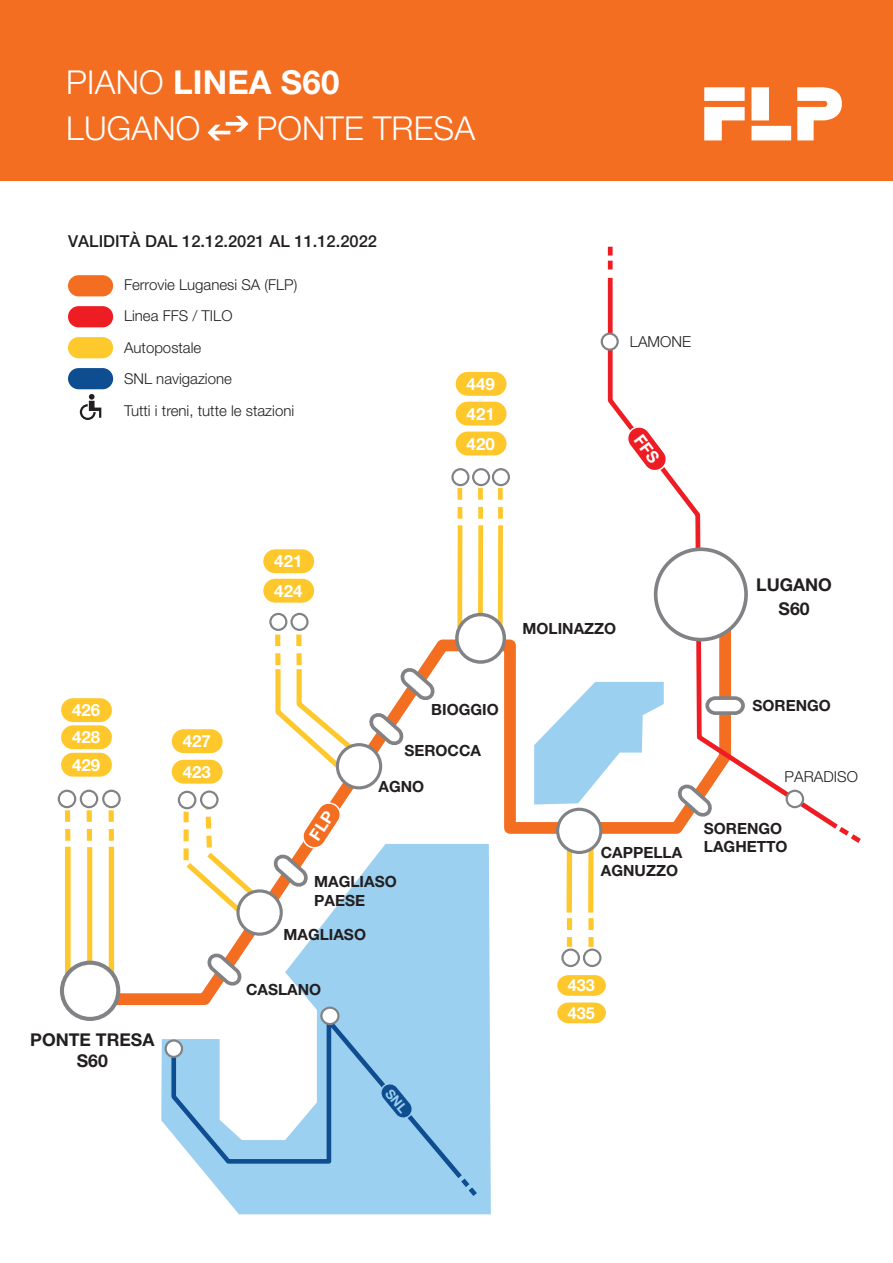
<style>
.page{position:relative;width:893px;height:1263px;background:#fff}
.page>*{position:absolute;margin:0;border:0;box-sizing:border-box;transform-origin:0 0}
.t1{font:300 33px "Helvetica Neue LT Std";letter-spacing:.005em;color:#fff}
.t2{font:700 33px "Helvetica Neue LT Std";letter-spacing:.005em;color:#fff}
.t3{font:700 17.7px/23.5px "Helvetica Neue LT Std";color:#231f20;text-align:center}
.t4{font:700 16.8px "Helvetica Neue LT Std";color:#fff}
.t5{font:700 16.65px/27.5px "Helvetica Neue LT Std";color:#fff}
.t6{font:500 16.5px "Helvetica Neue LT Std";color:#231f20}
.t7{font:700 15.45px/18.5px "Helvetica Neue LT Std";color:#231f20}
.t8{font:300 15.15px "Helvetica Neue LT Std";color:#231f20}
.t9{font:300 15px/31.5px "Helvetica Neue LT Std";color:#231f20}
.s1{font-weight:300}
</style>
<div class="page">
<svg style="left:103px;top:609px;width:577px;height:397px"></svg>
<svg style="left:161px;top:844px;width:330px;height:370px;fill:#9cd0f0"></svg>
<svg style="left:605px;top:277px;width:229px;height:556px"></svg>
<svg style="left:169px;top:1008px;width:297px;height:175px"></svg>
<div style="left:498px;top:525px;width:5px;height:102px;background:#fec82d"></div>
<svg style="left:557px;top:975px;width:49px;height:21px"></svg>
<svg style="left:557px;top:1003px;width:49px;height:20px"></svg>
<svg style="left:673px;top:780px;width:43px;height:41px"></svg>
<svg style="left:203px;top:949px;width:43px;height:41px"></svg>
<svg style="left:608px;top:247px;width:4px;height:22px"></svg>
<svg style="left:456px;top:1174px;width:25px;height:27px"></svg>
<svg style="left:653px;top:547px;width:95px;height:94px"></svg>
<svg style="left:164px;top:1039px;width:19px;height:19px"></svg>
<svg style="left:320px;top:1007px;width:19px;height:18px"></svg>
<svg style="left:703px;top:694px;width:43px;height:23px"></svg>
<div style="left:65px;top:847px;width:6px;height:134px;background:#fec82d"></div>
<div style="left:478px;top:525px;width:5px;height:102px;background:#fec82d"></div>
<div style="left:457px;top:525px;width:5px;height:102px;background:#fec82d"></div>
<svg style="left:451px;top:468px;width:59px;height:51px"></svg>
<svg style="left:600px;top:333px;width:18px;height:18px"></svg>
<div style="left:263px;top:579px;width:51px;height:24px;background:#fec82d;border-radius:12px"></div>
<div style="left:263px;top:549px;width:51px;height:24px;background:#fec82d;border-radius:12px"></div>
<div style="left:172px;top:760px;width:50px;height:24px;background:#fec82d;border-radius:12px"></div>
<div style="left:172px;top:729px;width:50px;height:24px;background:#fec82d;border-radius:12px"></div>
<div style="left:61px;top:753px;width:51px;height:24px;background:#fec82d;border-radius:12px"></div>
<div style="left:61px;top:725px;width:51px;height:24px;background:#fec82d;border-radius:12px"></div>
<div style="left:61px;top:698px;width:51px;height:24px;background:#fec82d;border-radius:12px"></div>
<div style="left:455px;top:432px;width:51px;height:23px;background:#fec82d;border-radius:12px"></div>
<div style="left:455px;top:402px;width:51px;height:24px;background:#fec82d;border-radius:12px"></div>
<div style="left:455px;top:372px;width:51px;height:24px;background:#fec82d;border-radius:12px"></div>
<div style="left:588px;top:847px;width:5px;height:66px;background:#fec82d"></div>
<svg style="left:561px;top:918px;width:40px;height:49px"></svg>
<svg style="left:785px;top:790px;width:19px;height:18px"></svg>
<div style="left:87px;top:847px;width:5px;height:123px;background:#fec82d"></div>
<div style="left:109px;top:847px;width:5px;height:134px;background:#fec82d"></div>
<svg style="left:58px;top:790px;width:63px;height:51px"></svg>
<svg style="left:60px;top:961px;width:60px;height:60px"></svg>
<svg style="left:455px;top:613px;width:51px;height:51px"></svg>
<svg style="left:534px;top:682px;width:129px;height:172px"></svg>
<svg style="left:833px;top:822px;width:28px;height:21px"></svg>
<div style="left:0;top:0;width:892px;height:180px;background:#f36e21"></div>
<svg style="left:207px;top:116px;width:41px;height:24px"></svg>
<svg style="left:704px;top:87px;width:40px;height:53px"></svg>
<svg style="left:797px;top:87px;width:44px;height:53px"></svg>
<svg style="left:751px;top:87px;width:40px;height:53px"></svg>
<div style="left:68px;top:337px;width:45px;height:21px;background:#fec92d;border-radius:11px"></div>
<div style="left:68px;top:368px;width:45px;height:21px;background:#0f4d91;border-radius:11px"></div>
<div style="left:68px;top:275px;width:45px;height:21px;background:#f36e21;border-radius:11px"></div>
<div style="left:68px;top:306px;width:45px;height:21px;background:#ee1d23;border-radius:11px"></div>
<svg style="left:80px;top:394px;width:21px;height:26px"></svg>
<svg style="left:379px;top:1080px;width:36px;height:41px"></svg>
<svg style="left:178px;top:613px;width:261px;height:323px"></svg>
<svg style="left:626px;top:423px;width:44px;height:51px"></svg>
<h1 class="t2" style="left:66px;top:62px;width:275px"><span class="s1">PIANO</span> LINEA S60</h1>
<h1 class="t1" style="left:66px;top:108px;width:136px">LUGANO</h1>
<h1 class="t1" style="left:256px;top:108px;width:220px">PONTE TRESA</h1>
<p class="t6" style="left:68px;top:231px;width:310px">VALIDITÀ DAL 12.12.2021 AL 11.12.2022</p>
<p class="t9" style="left:124px;top:269px;width:175px">Ferrovie Luganesi SA (FLP)<br>Linea FFS / TILO<br>Autopostale<br>SNL navigazione<br>Tutti i treni, tutte le stazioni</p>
<p class="t4" style="left:466px;top:373px;width:30px">449</p>
<p class="t4" style="left:466px;top:403px;width:30px">421</p>
<p class="t4" style="left:466px;top:433px;width:30px">420</p>
<p class="t8" style="left:630px;top:333px;width:63px">LAMONE</p>
<p class="t4" style="left:72px;top:700px;width:30px">426</p>
<p class="t4" style="left:72px;top:727px;width:30px">428</p>
<p class="t4" style="left:72px;top:754px;width:30px">429</p>
<p class="t4" style="left:183px;top:731px;width:30px">427</p>
<p class="t4" style="left:183px;top:761px;width:30px">423</p>
<p class="t3" style="left:30px;top:1029px;width:126px;line-height:21.1px">PONTE TRESA<br>S60</p>
<p class="t4" style="left:274px;top:551px;width:30px">421</p>
<p class="t4" style="left:274px;top:580px;width:30px">424</p>
<p class="t7" style="left:522px;top:619px;width:95px">MOLINAZZO</p>
<p class="t3" style="left:756px;top:573px;width:77px">LUGANO<br>S60</p>
<p class="t7" style="left:431px;top:700px;width:69px">BIOGGIO</p>
<p class="t7" style="left:404px;top:741px;width:78px">SEROCCA</p>
<p class="t7" style="left:378px;top:777px;width:47px">AGNO</p>
<p class="t7" style="left:314px;top:872px;width:84px">MAGLIASO<br>PAESE</p>
<p class="t7" style="left:283px;top:925px;width:84px">MAGLIASO</p>
<p class="t7" style="left:246px;top:980px;width:77px">CASLANO</p>
<p class="t7" style="left:752px;top:696px;width:80px">SORENGO</p>
<p class="t7" style="left:601px;top:843px;width:83px">CAPPELLA<br>AGNUZZO</p>
<p class="t8" style="left:784px;top:767px;width:75px">PARADISO</p>
<p class="t7" style="left:704px;top:819px;width:85px">SORENGO<br>LAGHETTO</p>
<p class="t5" style="left:567px;top:971px;width:28px">433<br>435</p>
</div>
